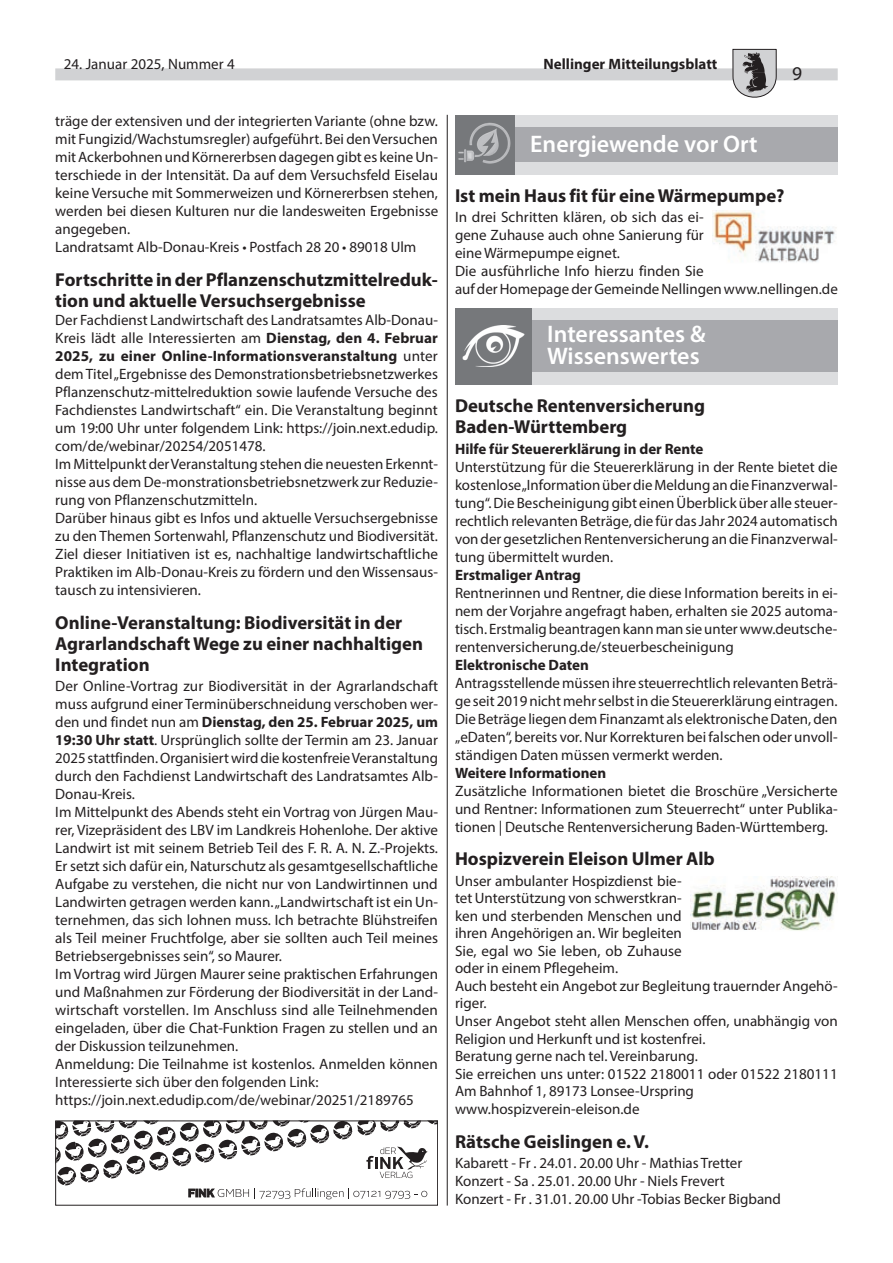
<style>
.page{position:relative;width:893px;height:1263px;background:#fff}
.page>*{position:absolute;margin:0;border:0;box-sizing:border-box;transform-origin:0 0}
.t1{font:600 24px/22.5px "Myriad Pro";color:#fff}
.t2{font:19.5px "Myriad Pro";color:#231f20}
.t3{font:700 18.75px/21px "Myriad Pro";color:#231f20}
.t4{font:15px/18px "Myriad Pro";color:#231f20}
.t5{font:700 15px "Myriad Pro";color:#231f20}
.s1{font-weight:700}
</style>
<div class="page">
<div style="left:55px;top:68px;width:783px;height:12px;background:#d1d2d4"></div>
<svg style="left:732px;top:49px;width:45px;height:49px"></svg>
<hr style="left:447px;top:115px;width:1px;height:1090px;background:#231f20">
<div style="left:455px;top:115px;width:383px;height:59px;background:#dcdddf"></div>
<div style="left:455px;top:128px;width:383px;height:34px;background:#a8a9ad"></div>
<div style="left:455px;top:115px;width:59px;height:59px;background:#76787b"></div>
<img style="left:458px;top:122px;width:53px;height:42px">
<div style="left:455px;top:308px;width:383px;height:77px;background:#dcdddf"></div>
<div style="left:455px;top:321px;width:383px;height:51px;background:#a8a9ad"></div>
<div style="left:455px;top:308px;width:76px;height:77px;background:#76787b"></div>
<img style="left:463px;top:325px;width:62px;height:41px">
<svg style="left:55px;top:1120px;width:383px;height:79px"></svg>
<img style="left:712px;top:210px;width:125px;height:52px">
<img style="left:690px;top:876px;width:147px;height:55px">
<p class="t4" style="left:64px;top:55px;width:173px">24. Januar 2025, Nummer 4</p>
<p class="t5" style="left:543px;top:54px;width:175px">Nellinger Mitteilungsblatt</p>
<h2 class="t2" style="left:792px;top:62px;width:12px">9</h2>
<p class="t4" style="left:55px;top:112px;width:384px">träge der extensiven und der integrierten Variante (ohne bzw. mit Fungizid/Wachstumsregler) aufgeführt. Bei den Versuchen mit Ackerbohnen und Körnererbsen dagegen gibt es keine Un&shy;terschiede in der Intensität. Da auf dem Versuchsfeld Eiselau keine Versuche mit Sommerweizen und Körnererbsen stehen, werden bei diesen Kulturen nur die landesweiten Ergebnisse angegeben.<br>Landratsamt Alb-Donau-Kreis • Postfach 28 20 • 89018 Ulm</p>
<p class="t3" style="left:55px;top:268px;width:384px">Fortschritte in der Pflanzenschutzmittelreduk&shy;tion und aktuelle Versuchsergebnisse</p>
<p class="t4" style="left:55px;top:311px;width:384px">Der Fachdienst Landwirtschaft des Landratsamtes Alb-Donau-Kreis lädt alle Interessierten am <span class="s1">Dienstag, den 4. Februar 2025, zu einer Online-Informationsveranstaltung</span> unter dem Titel „Ergebnisse des Demonstrationsbetriebsnetzwerkes Pflanzenschutz-mittelreduktion sowie laufende Versuche des Fachdienstes Landwirtschaft“ ein. Die Veranstaltung beginnt um 19:00 Uhr unter folgendem Link: https://join.next.edudip. com/de/webinar/20254/2051478.<br>Im Mittelpunkt der Veranstaltung stehen die neuesten Erkennt&shy;nisse aus dem De-monstrationsbetriebsnetzwerk zur Reduzie&shy;rung von Pflanzenschutzmitteln.<br>Darüber hinaus gibt es Infos und aktuelle Versuchsergebnisse zu den Themen Sortenwahl, Pflanzenschutz und Biodiversität.<br>Ziel dieser Initiativen ist es, nachhaltige landwirtschaftliche Praktiken im Alb-Donau-Kreis zu fördern und den Wissensaus&shy;tausch zu intensivieren.</p>
<p class="t3" style="left:55px;top:611px;width:369px">Online-Veranstaltung: Biodiversität in der<br>Agrarlandschaft Wege zu einer nachhaltigen<br>Integration</p>
<p class="t4" style="left:55px;top:676px;width:384px">Der Online-Vortrag zur Biodiversität in der Agrarlandschaft muss aufgrund einer Terminüberschneidung verschoben wer&shy;den und findet nun am <span class="s1">Dienstag, den 25. Februar 2025, um 19:30 Uhr statt</span>. Ursprünglich sollte der Termin am 23. Januar 2025 stattfinden. Organisiert wird die kostenfreie Veranstaltung durch den Fachdienst Landwirtschaft des Landratsamtes Alb-Donau-Kreis.<br>Im Mittelpunkt des Abends steht ein Vortrag von Jürgen Mau&shy;rer, Vizepräsident des LBV im Landkreis Hohenlohe. Der aktive Landwirt ist mit seinem Betrieb Teil des F. R. A. N. Z.-Projekts.<br>Er setzt sich dafür ein, Naturschutz als gesamtgesellschaftliche Aufgabe zu verstehen, die nicht nur von Landwirtinnen und Landwirten getragen werden kann. „Landwirtschaft ist ein Un&shy;ternehmen, das sich lohnen muss. Ich betrachte Blühstreifen als Teil meiner Fruchtfolge, aber sie sollten auch Teil meines Betriebsergebnisses sein“, so Maurer.<br>Im Vortrag wird Jürgen Maurer seine praktischen Erfahrungen und Maßnahmen zur Förderung der Biodiversität in der Land&shy;wirtschaft vorstellen. Im Anschluss sind alle Teilnehmenden eingeladen, über die Chat-Funktion Fragen zu stellen und an der Diskussion teilzunehmen.<br>Anmeldung: Die Teilnahme ist kostenlos. Anmelden können Interessierte sich über den folgenden Link: https://join.next.edudip.com/de/webinar/20251/2189765</p>
<h1 class="t1" style="left:530px;top:132px;width:229px">Energiewende vor Ort</h1>
<p class="t3" style="left:455px;top:185px;width:331px">Ist mein Haus fit für eine Wärmepumpe?</p>
<p class="t4" style="left:455px;top:208px;width:384px">In drei Schritten klären, ob sich das ei-<br>gene Zuhause auch ohne Sanierung für<br>eine Wärmepumpe eignet.<br>Die ausführliche Info hierzu finden Sie<br>auf der Homepage der Gemeinde Nellingen www.nellingen.de</p>
<h1 class="t1" style="left:547px;top:322px;width:160px">Interessantes &amp;<br>Wissenswertes</h1>
<p class="t3" style="left:455px;top:395px;width:252px">Deutsche Rentenversicherung<br>Baden-Württemberg</p>
<p class="t5" style="left:455px;top:439px;width:250px">Hilfe für Steuererklärung in der Rente</p>
<p class="t4" style="left:455px;top:457px;width:384px;text-align:justify">Unterstützung für die Steuererklärung in der Rente bietet die kostenlose „Information über die Meldung an die Finanzverwal&shy;tung“. Die Bescheinigung gibt einen Überblick über alle steuer&shy;rechtlich relevanten Beträge, die für das Jahr 2024 automatisch von der gesetzlichen Rentenversicherung an die Finanzverwal&shy;tung übermittelt wurden.</p>
<p class="t5" style="left:455px;top:565px;width:128px">Erstmaliger Antrag</p>
<p class="t4" style="left:455px;top:583px;width:384px;text-align:justify">Rentnerinnen und Rentner, die diese Information bereits in ei&shy;nem der Vorjahre angefragt haben, erhalten sie 2025 automa&shy;tisch. Erstmalig beantragen kann man sie unter www.deutsche&shy;rentenversicherung.de/steuerbescheinigung</p>
<p class="t5" style="left:455px;top:655px;width:135px">Elektronische Daten</p>
<p class="t4" style="left:455px;top:673px;width:384px;text-align:justify">Antragsstellende müssen ihre steuerrechtlich relevanten Beträ&shy;ge seit 2019 nicht mehr selbst in die Steuererklärung eintragen.<br>Die Beträge liegen dem Finanzamt als elektronische Daten, den „eDaten“, bereits vor. Nur Korrekturen bei falschen oder unvoll&shy;ständigen Daten müssen vermerkt werden.</p>
<p class="t5" style="left:455px;top:763px;width:153px">Weitere Informationen</p>
<p class="t4" style="left:455px;top:781px;width:384px;text-align:justify">Zusätzliche Informationen bietet die Broschüre „Versicherte und Rentner: Informationen zum Steuerrecht“ unter Publika&shy;tionen | Deutsche Rentenversicherung Baden-Württemberg.</p>
<p class="t3" style="left:455px;top:848px;width:261px">Hospizverein Eleison Ulmer Alb</p>
<p class="t4" style="left:455px;top:871px;width:384px;line-height:17.5px">Unser ambulanter Hospizdienst bie-<br>tet Unterstützung von schwerstkran-<br>ken und sterbenden Menschen und<br>ihren Angehörigen an. Wir begleiten<br>Sie, egal wo Sie leben, ob Zuhause<br>oder in einem Pflegeheim.<br>Auch besteht ein Angebot zur Begleitung trauernder Angehö&shy;riger.<br>Unser Angebot steht allen Menschen offen, unabhängig von Religion und Herkunft und ist kostenfrei.<br>Beratung gerne nach tel. Vereinbarung.<br>Sie erreichen uns unter: 01522 2180011 oder 01522 2180111<br>Am Bahnhof 1, 89173 Lonsee-Urspring www.hospizverein-eleison.de</p>
<p class="t3" style="left:455px;top:1130px;width:196px">Rätsche Geislingen e. V.</p>
<p class="t4" style="left:455px;top:1154px;width:328px">Kabarett - Fr . 24.01. 20.00 Uhr - Mathias Tretter<br>Konzert - Sa . 25.01. 20.00 Uhr - Niels Frevert<br>Konzert - Fr . 31.01. 20.00 Uhr -Tobias Becker Bigband</p>
</div>
